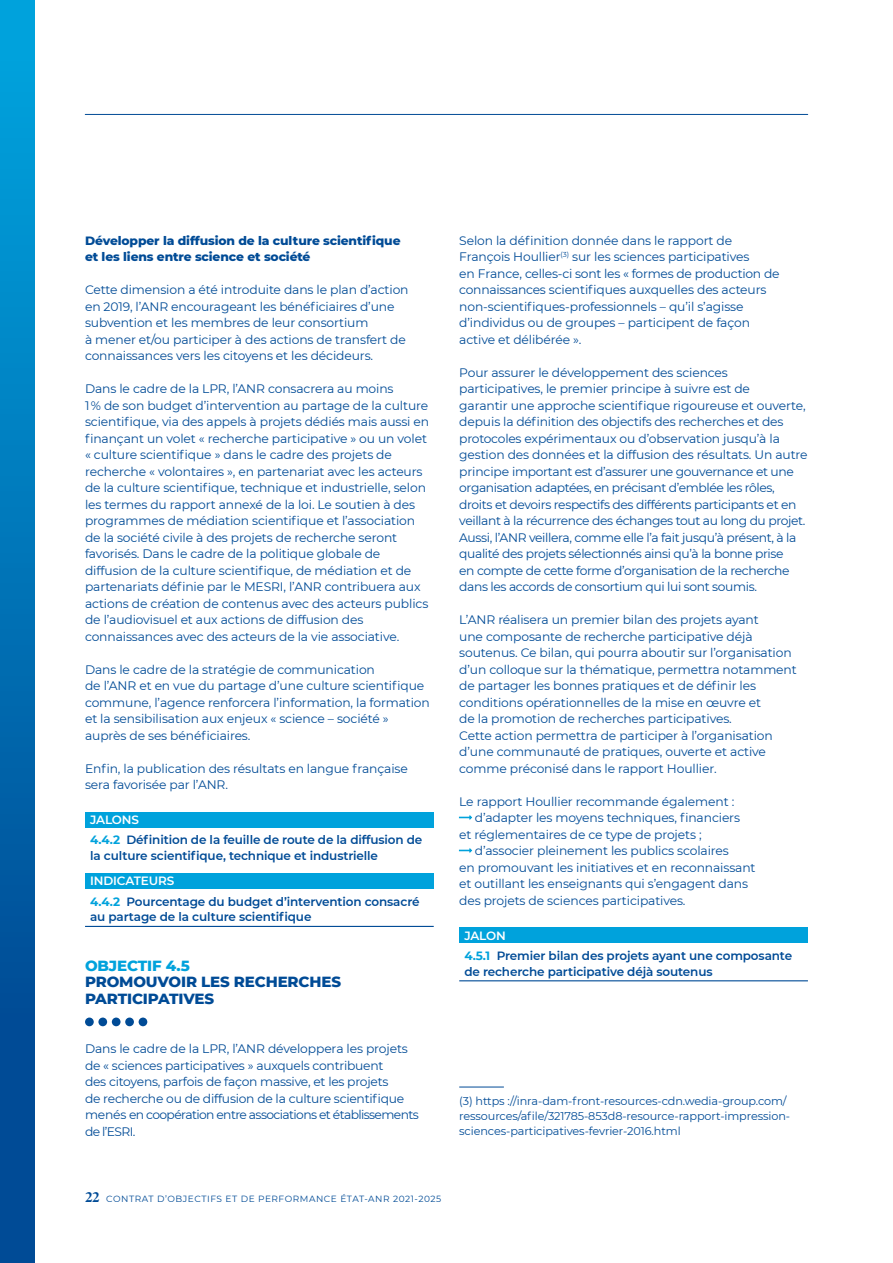
<style>
.page{position:relative;width:893px;height:1263px;background:#fff}
.page>*{position:absolute;margin:0;border:0;box-sizing:border-box;transform-origin:0 0}
._03-OBJECTIF{font:800 15px/16.5px "Montserrat";letter-spacing:-.01em;color:#004b96}
._04-Texte_courant{font:12.3px/16.5px "Montserrat";letter-spacing:-.01em;color:#004b96}
._04-Texte_courant-2{font:12.3px/16.5px "Montserrat";letter-spacing:-.03em;color:#004b96}
._05-intertitre{font:800 12.3px/16.5px "Montserrat";letter-spacing:-.01em;color:#004b96}
.Tableau_indicateurs{font:600 12px/15.8px "Montserrat";letter-spacing:-.01em;color:#004b96}
._04-Texte_courant-3{font:600 12px "Montserrat";letter-spacing:-.01em;color:#fff}
.TBALEAU_TITRE{font:600 12px "Montserrat";letter-spacing:-.01em;color:#fff}
._04-Texte_courant-4{font:11.25px/15px "Montserrat";letter-spacing:-.01em;color:#004b96}
.t1{font:9px "Montserrat";letter-spacing:.06em;color:#004b96}
.s1{font-weight:700;color:#00a2dc}
.s2{color:#00a2dc}
.s3{font-family:"Plantin";font-weight:700;font-size:15px}
</style>
<div class="page">
<div style="left:0;top:0;width:34px;height:1263px;background:linear-gradient(to bottom,#00a4de,#003d8a)"></div>
<div style="left:85px;top:812px;width:349px;height:16px;background:#00a2dc"></div>
<div style="left:85px;top:873px;width:349px;height:16px;background:#00a2dc"></div>
<hr style="left:85px;top:926px;width:349px;height:1px;background:#004b96">
<div style="left:85px;top:1017px;width:9px;height:9px;background:#004b96;border-radius:50%"></div>
<div style="left:98px;top:1017px;width:9px;height:9px;background:#004b96;border-radius:50%"></div>
<div style="left:112px;top:1017px;width:9px;height:9px;background:#004b96;border-radius:50%"></div>
<div style="left:125px;top:1017px;width:9px;height:9px;background:#004b96;border-radius:50%"></div>
<div style="left:139px;top:1017px;width:8px;height:9px;background:#004b96;border-radius:50%"></div>
<svg style="left:459px;top:815px;width:13px;height:4px"></svg>
<svg style="left:459px;top:848px;width:13px;height:4px"></svg>
<div style="left:459px;top:927px;width:349px;height:16px;background:#00a2dc"></div>
<hr style="left:459px;top:980px;width:349px;height:1px;background:#004b96">
<hr style="left:459px;top:1087px;width:45px;height:1px;background:#004b96">
<hr style="left:85px;top:114px;width:723px;height:1px;background:#004b96">
<p class="_05-intertitre" style="left:85px;top:231px;width:317px">Développer la diffusion de la culture scientifique et les liens entre science et société</p>
<p class="_04-Texte_courant" style="left:85px;top:281px;width:325px">Cette dimension a été introduite dans le plan d’action en 2019, l’ANR encourageant les bénéficiaires d’une subvention et les membres de leur consortium<br>à mener et/ou participer à des actions de transfert de connaissances vers les citoyens et les décideurs.</p>
<p class="_04-Texte_courant" style="left:85px;top:380px;width:346px">Dans le cadre de la LPR, l’ANR consacrera au moins<br>1 % de son budget d’intervention au partage de la culture scientifique, via des appels à projets dédiés mais aussi en finançant un volet « recherche participative » ou un volet « culture scientifique » dans le cadre des projets de recherche « volontaires », en partenariat avec les acteurs de la culture scientifique, technique et industrielle, selon les termes du rapport annexé de la loi. Le soutien à des programmes de médiation scientifique et l’association de la société civile à des projets de recherche seront favorisés. Dans le cadre de la politique globale de diffusion de la culture scientifique, de médiation et de partenariats définie par le MESRI, l’ANR contribuera aux actions de création de contenus avec des acteurs publics de l’audiovisuel et aux actions de diffusion des connaissances avec des acteurs de la vie associative.</p>
<p class="_04-Texte_courant" style="left:85px;top:661px;width:346px">Dans le cadre de la stratégie de communication<br>de l’ANR et en vue du partage d’une culture scientifique commune, l’agence renforcera l’information, la formation et la sensibilisation aux enjeux « science – société » auprès de ses bénéficiaires.</p>
<p class="_04-Texte_courant" style="left:85px;top:760px;width:324px">Enfin, la publication des résultats en langue française sera favorisée par l’ANR.</p>
<p class="_04-Texte_courant-3" style="left:90px;top:811px;width:50px">JALONS</p>
<p class="Tableau_indicateurs" style="left:90px;top:832px;width:334px"><span class="s1">4.4.2</span> Définition de la feuille de route de la diffusion de la culture scientifique, technique et industrielle</p>
<p class="TBALEAU_TITRE" style="left:90px;top:872px;width:86px">INDICATEURS</p>
<p class="Tableau_indicateurs" style="left:90px;top:893px;width:331px"><span class="s1">4.4.2</span> Pourcentage du budget d’intervention consacré au partage de la culture scientifique</p>
<p class="_03-OBJECTIF" style="left:85px;top:956px;width:258px"><span class="s2">OBJECTIF 4.5<br></span>PROMOUVOIR LES RECHERCHES<br>PARTICIPATIVES</p>
<p class="_04-Texte_courant" style="left:85px;top:1040px;width:335px">Dans le cadre de la LPR, l’ANR développera les projets de « sciences participatives » auxquels contribuent<br>des citoyens, parfois de façon massive, et les projets<br>de recherche ou de diffusion de la culture scientifique menés en coopération entre associations et établissements de l’ESRI.</p>
<p class="_04-Texte_courant" style="left:459px;top:232px;width:322px">Selon la définition donnée dans le rapport de François Houllier<sup>(3)</sup> sur les sciences participatives<br>en France, celles-ci sont les « formes de production de connaissances scientifiques auxquelles des acteurs non-scientifiques-professionnels – qu’il s’agisse d’individus ou de groupes – participent de façon active et délibérée ».</p>
<p class="_04-Texte_courant-2" style="left:459px;top:364px;width:350px">Pour assurer le développement des sciences participatives, le premier principe à suivre est de<br>garantir une approche scientifique rigoureuse et ouverte, depuis la définition des objectifs des recherches et des protocoles expérimentaux ou d’observation jusqu’à la gestion des données et la diffusion des résultats. Un autre principe important est d’assurer une gouvernance et une organisation adaptées, en précisant d’emblée les rôles, droits et devoirs respectifs des différents participants et en veillant à la récurrence des échanges tout au long du projet.<br>Aussi, l’ANR veillera, comme elle l’a fait jusqu’à présent, à la qualité des projets sélectionnés ainsi qu’à la bonne prise<br>en compte de cette forme d’organisation de la recherche dans les accords de consortium qui lui sont soumis.</p>
<p class="_04-Texte_courant" style="left:459px;top:611px;width:339px">L’ANR réalisera un premier bilan des projets ayant<br>une composante de recherche participative déjà soutenus. Ce bilan, qui pourra aboutir sur l’organisation d’un colloque sur la thématique, permettra notamment de partager les bonnes pratiques et de définir les conditions opérationnelles de la mise en œuvre et<br>de la promotion de recherches participatives.<br>Cette action permettra de participer à l’organisation d’une communauté de pratiques, ouverte et active comme préconisé dans le rapport Houllier.</p>
<p class="_04-Texte_courant" style="left:459px;top:793px;width:277px">Le rapport Houllier recommande également :</p>
<p class="_04-Texte_courant" style="left:459px;top:809px;width:282px;text-indent:16px">d’adapter les moyens techniques, financiers et réglementaires de ce type de projets ;</p>
<p class="_04-Texte_courant" style="left:459px;top:842px;width:298px;text-indent:16px">d’associer pleinement les publics scolaires<br>en promouvant les initiatives et en reconnaissant et outillant les enseignants qui s’engagent dans des projets de sciences participatives.</p>
<p class="_04-Texte_courant-3" style="left:464px;top:927px;width:43px">JALON</p>
<p class="Tableau_indicateurs" style="left:464px;top:947px;width:329px"><span class="s1">4.5.1</span> Premier bilan des projets ayant une composante de recherche participative déjà soutenus</p>
<p class="_04-Texte_courant-4" style="left:459px;top:1093px;width:332px">(3) https ://inra-dam-front-resources-cdn.wedia-group.com/ ressources/afile/321785-853d8-resource-rapport-impression&shy;sciences-participatives-fevrier-2016.html</p>
<p class="t1" style="left:85px;top:1193px;width:358px"><span class="s3">22</span> CONTRAT D’OBJECTIFS ET DE PERFORMANCE ÉTAT-ANR 2021-2025</p>
</div>
